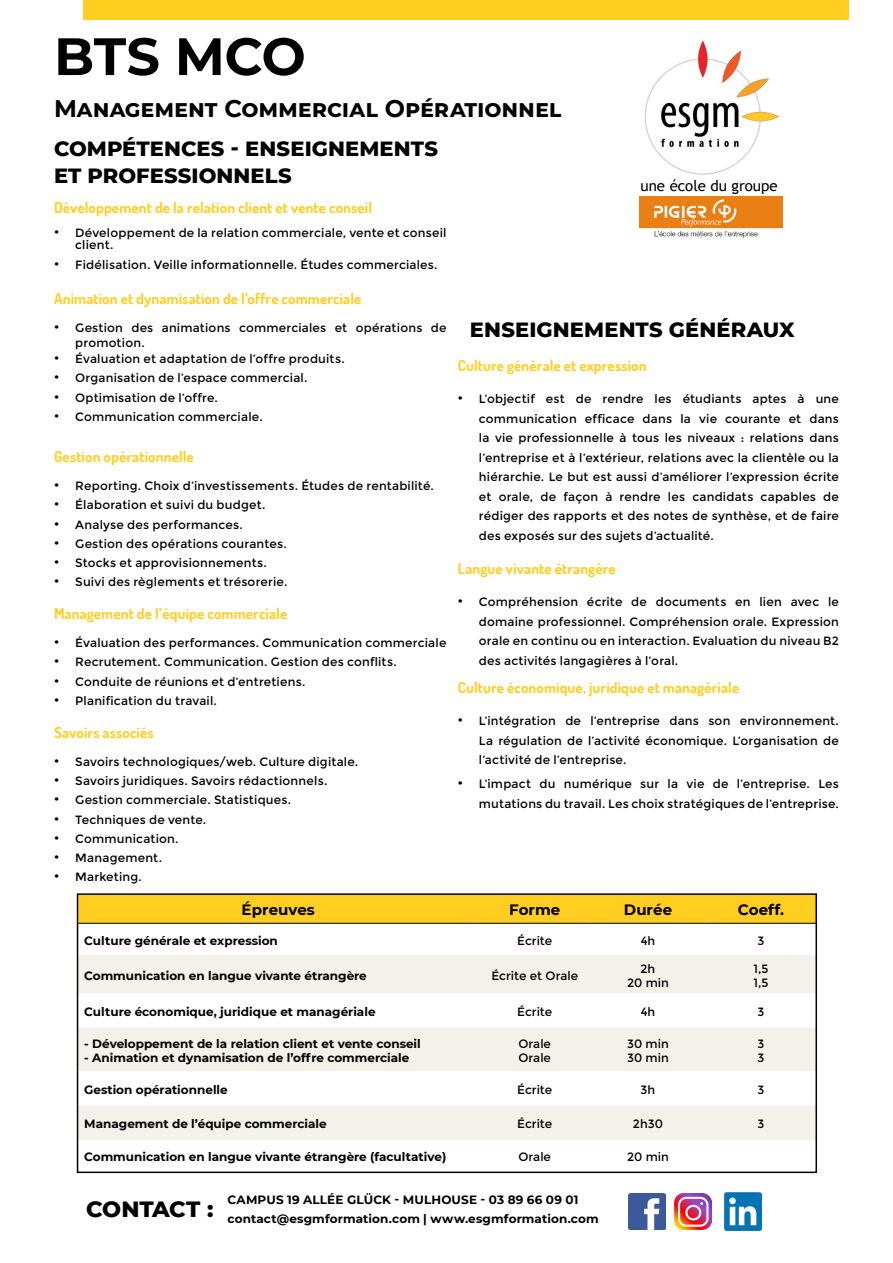
<style>
.page{position:relative;width:893px;height:1263px;background:#fff}
.page>*{position:absolute;margin:0;border:0;box-sizing:border-box;transform-origin:0 0}
.Header_01{font:700 52.5px "Montserrat";letter-spacing:-.01em;color:#000}
.Header_02{font:700 24px "Montserrat";letter-spacing:.005em;color:#000}
.Title_01{font:800 22.5px "Montserrat";letter-spacing:-.01em;color:#000}
.Title_01-2{font:800 21px "Montserrat";letter-spacing:.005em;color:#000}
.Title_02{font:700 15px "Dosis";letter-spacing:.005em;color:#ffce21}
.Table01_Header{font:700 15px "Montserrat";letter-spacing:.005em;color:#000}
.t1{font:15px "Trebuchet MS";color:#000}
.Table01_BT{font:12px/19.5px "Montserrat";letter-spacing:.015em;color:#000;text-align:justify}
.Table01_BT-2{font:700 12px "Montserrat";color:#000}
.Title_03{font:700 12px "Montserrat";letter-spacing:.01em;color:#000}
.s1{font-family:"Dosis";font-size:16.5px}
</style>
<div class="page">
<div style="left:83px;top:0;width:766px;height:20px;background:#ffce21"></div>
<img style="left:644px;top:40px;width:135px;height:135px">
<img style="left:639px;top:196px;width:144px;height:42px">
<div style="left:80px;top:896px;width:734px;height:27px;background:#ffce21"></div>
<svg style="left:80px;top:955px;width:734px;height:185px;fill:#f4f1eb"></svg>
<hr style="left:478px;top:923px;width:113px;height:1px;background:#000">
<hr style="left:591px;top:923px;width:114px;height:1px;background:#000">
<hr style="left:705px;top:923px;width:112px;height:1px;background:#000">
<hr style="left:78px;top:923px;width:400px;height:1px;background:#000">
<div style="left:77px;top:893px;width:740px;height:280px;border:2px solid #000"></div>
<img style="left:628px;top:1193px;width:37px;height:37px">
<img style="left:724px;top:1193px;width:38px;height:37px">
<img style="left:674px;top:1193px;width:37px;height:37px">
<p class="Header_01" style="left:54px;top:19px;width:253px">BTS MCO</p>
<p class="Header_02" style="left:54px;top:91px;width:504px">Management Commercial Opérationnel</p>
<p class="Title_01-2" style="left:54px;top:133px;width:385px">COMPÉTENCES - ENSEIGNEMENTS</p>
<p class="Title_01-2" style="left:54px;top:160px;width:239px">ET PROFESSIONNELS</p>
<p class="Title_02" style="left:54px;top:197px;width:320px">Développement de la relation client et vente conseil</p>
<p class="Table01_BT" style="left:75px;top:227px;width:373px;line-height:12px;text-indent:-21px"><span class="s1">•</span> Développement de la relation commerciale, vente et conseil client.</p>
<p class="Table01_BT" style="left:54px;top:255px;width:385px"><span class="s1">•</span> Fidélisation. Veille informationnelle. Études commerciales.</p>
<p class="Title_02" style="left:54px;top:289px;width:309px">Animation et dynamisation de l’offre commerciale</p>
<p class="Table01_BT" style="left:75px;top:320px;width:373px;line-height:15px;text-indent:-21px"><span class="s1">•</span> Gestion des animations commerciales et opérations de promotion.</p>
<p class="Table01_BT" style="left:54px;top:349px;width:292px"><span class="s1">•</span> Évaluation et adaptation de l’offre produits.</p>
<p class="Table01_BT" style="left:54px;top:369px;width:255px"><span class="s1">•</span> Organisation de l’espace commercial.</p>
<p class="Table01_BT" style="left:54px;top:388px;width:165px"><span class="s1">•</span> Optimisation de l’offre.</p>
<p class="Table01_BT" style="left:54px;top:407px;width:210px"><span class="s1">•</span> Communication commerciale.</p>
<p class="Title_02" style="left:54px;top:447px;width:141px">Gestion opérationnelle</p>
<p class="Table01_BT" style="left:54px;top:476px;width:381px"><span class="s1">•</span> Reporting. Choix d’investissements. Études de rentabilité.</p>
<p class="Table01_BT" style="left:54px;top:496px;width:213px"><span class="s1">•</span> Élaboration et suivi du budget.</p>
<p class="Table01_BT" style="left:54px;top:515px;width:190px"><span class="s1">•</span> Analyse des performances.</p>
<p class="Table01_BT" style="left:54px;top:534px;width:234px"><span class="s1">•</span> Gestion des opérations courantes.</p>
<p class="Table01_BT" style="left:54px;top:553px;width:214px"><span class="s1">•</span> Stocks et approvisionnements.</p>
<p class="Table01_BT" style="left:54px;top:573px;width:235px"><span class="s1">•</span> Suivi des règlements et trésorerie.</p>
<p class="Title_02" style="left:54px;top:604px;width:235px">Management de l’équipe commerciale</p>
<p class="Table01_BT" style="left:54px;top:633px;width:394px"><span class="s1">•</span> Évaluation des performances. Communication commerciale</p>
<p class="Table01_BT" style="left:54px;top:653px;width:344px"><span class="s1">•</span> Recrutement. Communication. Gestion des conflits.</p>
<p class="Table01_BT" style="left:54px;top:672px;width:253px"><span class="s1">•</span> Conduite de réunions et d’entretiens.</p>
<p class="Table01_BT" style="left:54px;top:691px;width:164px"><span class="s1">•</span> Planification du travail.</p>
<p class="Title_02" style="left:54px;top:723px;width:101px">Savoirs associés</p>
<p class="Table01_BT" style="left:54px;top:752px;width:306px"><span class="s1">•</span> Savoirs technologiques/web. Culture digitale.</p>
<p class="Table01_BT" style="left:54px;top:771px;width:275px"><span class="s1">•</span> Savoirs juridiques. Savoirs rédactionnels.</p>
<p class="Table01_BT" style="left:54px;top:790px;width:239px"><span class="s1">•</span> Gestion commerciale. Statistiques.</p>
<p class="Table01_BT" style="left:54px;top:810px;width:154px"><span class="s1">•</span> Techniques de vente.</p>
<p class="Table01_BT" style="left:54px;top:829px;width:126px"><span class="s1">•</span> Communication.</p>
<p class="Table01_BT" style="left:54px;top:848px;width:110px"><span class="s1">•</span> Management.</p>
<p class="Table01_BT" style="left:54px;top:867px;width:89px"><span class="s1">•</span> Marketing.</p>
<p class="Table01_Header" style="left:242px;top:899px;width:75px">Épreuves</p>
<p class="Table01_Header" style="left:509px;top:899px;width:52px">Forme</p>
<p class="Table01_Header" style="left:624px;top:899px;width:50px">Durée</p>
<p class="Table01_Header" style="left:738px;top:899px;width:48px">Coeff.</p>
<p class="Table01_BT-2" style="left:84px;top:932px;width:195px">Culture générale et expression</p>
<p class="Table01_BT" style="left:517px;top:931px;width:37px">Écrite</p>
<p class="Table01_BT" style="left:641px;top:931px;width:16px">4h</p>
<p class="Table01_BT" style="left:757px;top:931px;width:8px">3</p>
<p class="Table01_BT-2" style="left:84px;top:967px;width:284px">Communication en langue vivante étrangère</p>
<p class="Table01_BT" style="left:491px;top:966px;width:88px">Écrite et Orale</p>
<p class="t1" style="left:641px;top:176px;width:139px">une école du groupe</p>
<p class="Title_01-2" style="left:470px;top:314px;width:326px">ENSEIGNEMENTS GÉNÉRAUX</p>
<p class="Title_02" style="left:458px;top:356px;width:190px">Culture générale et expression</p>
<p class="Table01_BT" style="left:479px;top:389px;width:362px;text-indent:-21px"><span class="s1">•</span> L’objectif est de rendre les étudiants aptes à une communication efficace dans la vie courante et dans la vie professionnelle à tous les niveaux : relations dans l’entreprise et à l’extérieur, relations avec la clientèle ou la hiérarchie. Le but est aussi d’améliorer l’expression écrite et orale, de façon à rendre les candidats capables de rédiger des rapports et des notes de synthèse, et de faire des exposés sur des sujets d’actualité.</p>
<p class="Title_02" style="left:458px;top:559px;width:160px">Langue vivante étrangère</p>
<p class="Table01_BT" style="left:479px;top:592px;width:362px;text-indent:-21px"><span class="s1">•</span> Compréhension écrite de documents en lien avec le domaine professionnel. Compréhension orale. Expression orale en continu ou en interaction. Evaluation du niveau B2 des activités langagières à l’oral.</p>
<p class="Title_02" style="left:458px;top:678px;width:283px">Culture économique, juridique et managériale</p>
<p class="Table01_BT" style="left:479px;top:711px;width:362px;text-indent:-21px"><span class="s1">•</span> L’intégration de l’entreprise dans son environnement.<br>La régulation de l’activité économique. L’organisation de l’activité de l’entreprise.</p>
<p class="Table01_BT" style="left:458px;top:774px;width:383px;text-align:right"><span class="s1">•</span> L’impact du numérique sur la vie de l’entreprise. Les mutations du travail. Les choix stratégiques de l’entreprise.</p>
<p class="Table01_BT" style="left:641px;top:959px;width:16px">2h</p>
<p class="Table01_BT" style="left:627px;top:973px;width:43px">20 min</p>
<p class="Table01_BT" style="left:753px;top:959px;width:16px">1,5</p>
<p class="Table01_BT" style="left:753px;top:973px;width:16px">1,5</p>
<p class="Table01_BT-2" style="left:84px;top:1003px;width:293px">Culture économique, juridique et managériale</p>
<p class="Table01_BT" style="left:517px;top:1002px;width:37px">Écrite</p>
<p class="Table01_BT" style="left:641px;top:1002px;width:16px">4h</p>
<p class="Table01_BT" style="left:757px;top:1002px;width:8px">3</p>
<p class="Table01_BT-2" style="left:84px;top:1035px;width:338px">- Développement de la relation client et vente conseil</p>
<p class="Table01_BT-2" style="left:84px;top:1049px;width:327px">- Animation et dynamisation de l’offre commerciale</p>
<p class="Table01_BT" style="left:627px;top:1034px;width:43px">30 min</p>
<p class="Table01_BT" style="left:627px;top:1048px;width:43px">30 min</p>
<p class="Table01_BT" style="left:518px;top:1034px;width:34px">Orale</p>
<p class="Table01_BT" style="left:518px;top:1048px;width:34px">Orale</p>
<p class="Table01_BT" style="left:757px;top:1034px;width:8px">3</p>
<p class="Table01_BT" style="left:757px;top:1048px;width:8px">3</p>
<p class="Table01_BT-2" style="left:84px;top:1081px;width:145px">Gestion opérationnelle</p>
<p class="Table01_BT" style="left:517px;top:1080px;width:37px">Écrite</p>
<p class="Table01_BT" style="left:641px;top:1080px;width:16px">3h</p>
<p class="Table01_BT" style="left:757px;top:1080px;width:8px">3</p>
<p class="Table01_BT-2" style="left:84px;top:1115px;width:244px">Management de l’équipe commerciale</p>
<p class="Table01_BT" style="left:517px;top:1114px;width:37px">Écrite</p>
<p class="Table01_BT" style="left:633px;top:1114px;width:32px">2h30</p>
<p class="Table01_BT" style="left:757px;top:1114px;width:8px">3</p>
<p class="Table01_BT-2" style="left:84px;top:1148px;width:363px">Communication en langue vivante étrangère (facultative)</p>
<p class="Table01_BT" style="left:518px;top:1147px;width:34px">Orale</p>
<p class="Table01_BT" style="left:627px;top:1147px;width:43px">20 min</p>
<p class="Title_01" style="left:86px;top:1192px;width:129px">CONTACT :</p>
<p class="Title_03" style="left:227px;top:1191px;width:352px">CAMPUS 19 ALLÉE GLÜCK - MULHOUSE - 03 89 66 09 01</p>
<p class="Title_03" style="left:227px;top:1210px;width:373px">contact@esgmformation.com | www.esgmformation.com</p>
</div>
